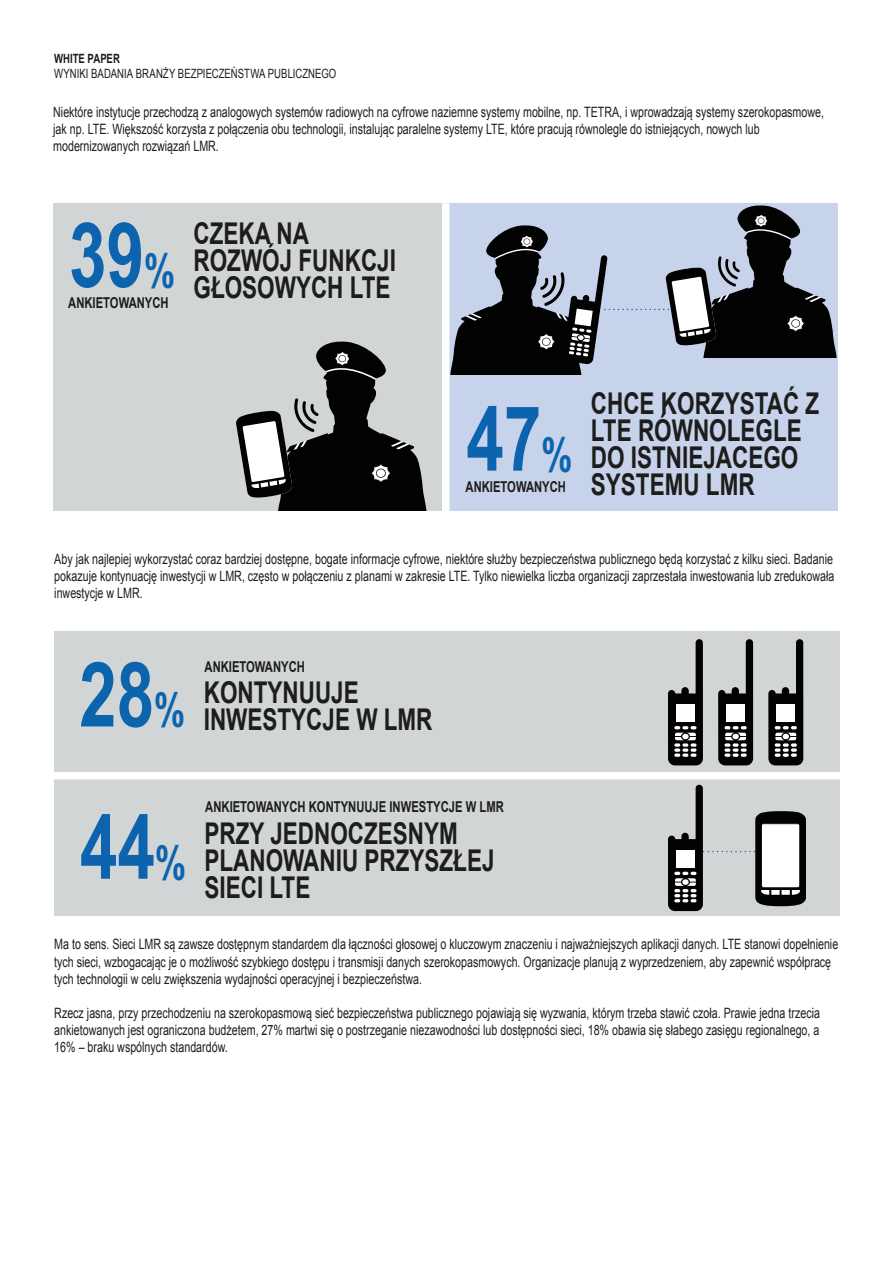
<style>
.page{position:relative;width:893px;height:1263px;background:#fff}
.page>*{position:absolute;margin:0;border:0;box-sizing:border-box;transform-origin:0 0}
.t1{font:700 90px "Arial";color:#0c64af;scale:.75 1}
.t2{font:700 46.5px "Arial";color:#0c64af;scale:.75 1}
.t3{font:700 30px/27px "Arial";color:#1d1d1b;scale:.75 1}
.t4{font:700 15px "Arial";color:#1d1d1b;scale:.75 1}
.t5{font:14.25px/17.1px "Arial";color:#1d1d1b;scale:.75 1}
.t6{font:12.75px "Arial";letter-spacing:.005em;color:#1d1d1b;scale:.75 1}
.t7{font:700 12.75px "Arial";letter-spacing:.005em;color:#1d1d1b;scale:.75 1}
.s1{font-size:46.5px}
.s2{font-size:90px;color:#0c64af}
.s3{font-size:46.5px;color:#0c64af}
</style>
<div class="page">
<div style="left:54px;top:631px;width:785px;height:285px;background:#d2d5d5"></div>
<div style="left:53px;top:203px;width:393px;height:308px;background:#d2d5d5"></div>
<div style="left:446px;top:203px;width:392px;height:308px;background:#c7d2eb"></div>
<div style="left:442px;top:203px;width:7px;height:315px;background:#fff"></div>
<svg style="left:236px;top:341px;width:191px;height:170px"></svg>
<svg style="left:449px;top:204px;width:388px;height:171px"></svg>
<svg style="left:668px;top:639px;width:35px;height:126px"></svg>
<div style="left:676px;top:704px;width:19px;height:18px;background:#fff"></div>
<svg style="left:718px;top:639px;width:35px;height:126px"></svg>
<div style="left:726px;top:704px;width:19px;height:18px;background:#fff"></div>
<svg style="left:768px;top:639px;width:35px;height:126px"></svg>
<div style="left:776px;top:704px;width:19px;height:18px;background:#fff"></div>
<div style="left:54px;top:772px;width:792px;height:7px;background:#fff"></div>
<svg style="left:668px;top:785px;width:138px;height:126px"></svg>
<p class="t7" style="left:54px;top:50px;width:89px">WHITE PAPER</p>
<p class="t6" style="left:54px;top:65px;width:378px">WYNIKI BADANIA BRANŻY BEZPIECZEŃSTWA PUBLICZNEGO</p>
<p class="t5" style="left:53px;top:103px;width:1029px">Niektóre instytucje przechodzą z analogowych systemów radiowych na cyfrowe naziemne systemy mobilne, np. TETRA, i wprowadzają systemy szerokopasmowe, jak np. LTE. Większość korzysta z połączenia obu technologii, instalując paralelne systemy LTE, które pracują równolegle do istniejących, nowych lub modernizowanych rozwiązań LMR.</p>
<h3 class="t3" style="left:69px;top:275px;width:430px"><sup>39</sup><sup>%</sup> GŁOSOWYCH LTE</h3>
<p class="t4" style="left:68px;top:293px;width:135px">ANKIETOWANYCH</p>
<h3 class="t3" style="left:194px;top:221px;width:155px">CZEKA NA</h3>
<h3 class="t3" style="left:194px;top:248px;width:272px">ROZWÓJ FUNKCJI</h3>
<h1 class="t1" style="left:466px;top:379px;width:143px">47<span class="s1">%</span></h1>
<p class="t4" style="left:466px;top:477px;width:135px">ANKIETOWANYCH</p>
<h3 class="t3" style="left:591px;top:391px;width:306px">CHCE KORZYSTAĆ Z<br>LTE RÓWNOLEGLE<br>DO ISTNIEJACEGO<br>SYSTEMU LMR</h3>
<p class="t5" style="left:54px;top:550px;width:1042px;text-align:justify">Aby jak najlepiej wykorzystać coraz bardziej dostępne, bogate informacje cyfrowe, niektóre służby bezpieczeństwa publicznego będą korzystać z kilku sieci. Badanie pokazuje kontynuację inwestycji w LMR, często w połączeniu z planami w zakresie LTE. Tylko niewielka liczba organizacji zaprzestała inwestowania lub zredukowała inwestycje w LMR.</p>
<h3 class="t3" style="left:79px;top:680px;width:473px;text-indent:125px">KONTYNUUJE<br><span class="s2">28</span><span class="s3">%</span> INWESTYCJE W LMR</h3>
<p class="t4" style="left:205px;top:656px;width:135px">ANKIETOWANYCH</p>
<h1 class="t1" style="left:80px;top:787px;width:102px">44</h1>
<h2 class="t2" style="left:155px;top:831px;width:43px">%</h2>
<p class="t4" style="left:205px;top:797px;width:400px">ANKIETOWANYCH KONTYNUUJE INWESTYCJE W LMR</p>
<h3 class="t3" style="left:205px;top:820px;width:388px">PRZY JEDNOCZESNYM<br>PLANOWANIU PRZYSZŁEJ</h3>
<h3 class="t3" style="left:205px;top:874px;width:143px">SIECI LTE</h3>
<p class="t5" style="left:54px;top:936px;width:1047px">Ma to sens. Sieci LMR są zawsze dostępnym standardem dla łączności głosowej o kluczowym znaczeniu i najważniejszych aplikacji danych. LTE stanowi dopełnienie tych sieci, wzbogacając je o możliwość szybkiego dostępu i transmisji danych szerokopasmowych. Organizacje planują z wyprzedzeniem, aby zapewnić współpracę tych technologii w celu zwiększenia wydajności operacyjnej i bezpieczeństwa.</p>
<p class="t5" style="left:54px;top:1004px;width:1022px;text-align:justify">Rzecz jasna, przy przechodzeniu na szerokopasmową sieć bezpieczeństwa publicznego pojawiają się wyzwania, którym trzeba stawić czoła. Prawie jedna trzecia ankietowanych jest ograniczona budżetem, 27% martwi się o postrzeganie niezawodności lub dostępności sieci, 18% obawia się słabego zasięgu regionalnego, a 16% – braku wspólnych standardów.</p>
</div>
